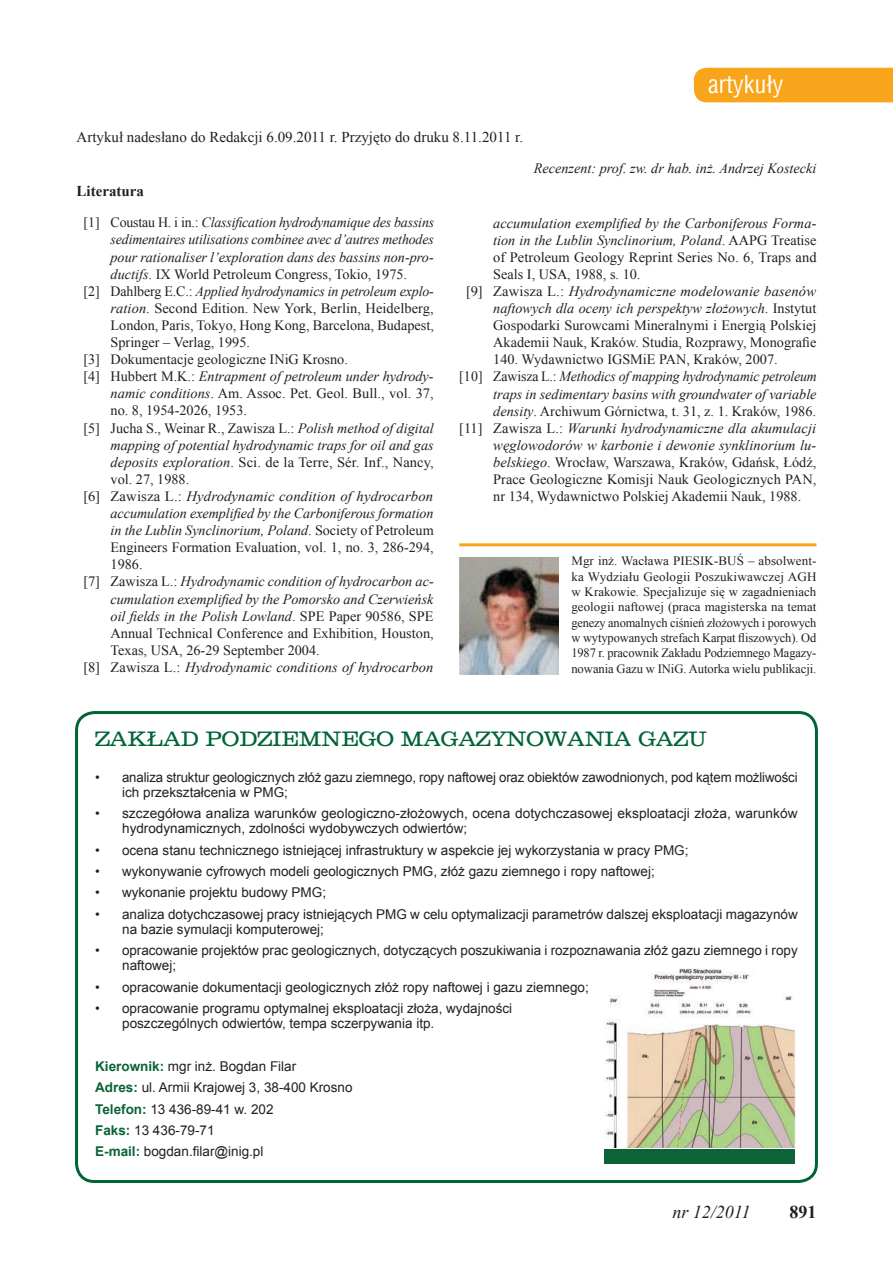
<style>
.page{position:relative;width:893px;height:1263px;background:#fff}
.page>*{position:absolute;margin:0;border:0;box-sizing:border-box;transform-origin:0 0}
.t1{font:24px "Switzerland Condensed";color:#fff}
.t2{font:21px "Clarendon";color:#006437}
.t3{font:italic 18px "Times New Roman";color:#231f20}
.t4{font:700 18px "Times New Roman";color:#231f20}
.t5{font:15px "Times New Roman";color:#231f20}
.t6{font:700 15px "Times New Roman";color:#231f20}
.t7{font:italic 14.25px "Times New Roman";color:#231f20}
.t8{font:14.25px "Times New Roman";color:#231f20}
.t9{font:13.5px/15px "Arial";color:#231f20}
.t10{font:12.75px/15.3px "Times New Roman";letter-spacing:-.005em;color:#231f20;text-align:justify}
.s1{font-style:normal}
.s2{font-style:italic}
.s3{font-weight:700;color:#0b6437}
</style>
<div class="page">
<div style="left:694px;top:68px;width:199px;height:34px;background:#f9a51b"></div>
<hr style="left:459px;top:543px;width:357px;height:3px;background:#f9a51b">
<img style="left:459px;top:558px;width:100px;height:116px">
<div style="left:75px;top:711px;width:743px;height:472px;border:3px solid #006437;border-radius:18px"></div>
<img style="left:604px;top:968px;width:191px;height:180px">
<div style="left:604px;top:1149px;width:191px;height:15px;background:#0b6437"></div>
<h1 class="t1" style="left:708px;top:70px;width:77px">artykuły</h1>
<p class="t5" style="left:77px;top:127px;width:448px">Artykuł nadesłano do Redakcji 6.09.2011 r. Przyjęto do druku 8.11.2011 r.</p>
<p class="t7" style="left:534px;top:158px;width:284px">Recenzent: prof. zw. dr hab. inż. Andrzej Kostecki</p>
<p class="t6" style="left:77px;top:181px;width:69px">Literatura</p>
<p class="t7" style="left:83px;top:213px;width:352px"><span class="s1">[1] Coustau H. i in.:</span> Classification hydrodynamique des bassins</p>
<p class="t7" style="left:111px;top:230px;width:325px">sedimentaires utilisations combinee avec d’autres methodes</p>
<p class="t7" style="left:111px;top:247px;width:325px">pour rationaliser l’exploration dans des bassins non-pro-</p>
<p class="t8" style="left:111px;top:264px;width:298px"><span class="s2">ductifs</span>. IX World Petroleum Congress, Tokio, 1975.</p>
<p class="t7" style="left:83px;top:281px;width:352px"><span class="s1">[2] Dahlberg E.C.:</span> Applied hydrodynamics in petroleum explo-</p>
<p class="t8" style="left:111px;top:298px;width:325px"><span class="s2">ration</span>. Second Edition. New York, Berlin, Heidelberg,</p>
<p class="t8" style="left:111px;top:316px;width:325px">London, Paris, Tokyo, Hong Kong, Barcelona, Budapest,</p>
<p class="t8" style="left:111px;top:333px;width:141px">Springer – Verlag, 1995.</p>
<p class="t8" style="left:83px;top:350px;width:266px">[3] Dokumentacje geologiczne INiG Krosno.</p>
<p class="t7" style="left:83px;top:367px;width:352px"><span class="s1">[4] Hubbert M.K.:</span> Entrapment of petroleum under hydrody-</p>
<p class="t8" style="left:111px;top:384px;width:325px"><span class="s2">namic conditions</span>. Am. Assoc. Pet. Geol. Bull., vol. 37,</p>
<p class="t8" style="left:111px;top:401px;width:138px">no. 8, 1954-2026, 1953.</p>
<p class="t8" style="left:83px;top:418px;width:352px">[5] Jucha S., Weinar R., Zawisza L.: <span class="s2">Polish method of digital</span></p>
<p class="t7" style="left:111px;top:435px;width:325px">mapping of potential hydrodynamic traps for oil and gas</p>
<p class="t8" style="left:111px;top:452px;width:325px"><span class="s2">deposits exploration</span>. Sci. de la Terre, Sér. Inf., Nancy,</p>
<p class="t8" style="left:111px;top:469px;width:80px">vol. 27, 1988.</p>
<p class="t7" style="left:83px;top:486px;width:351px"><span class="s1">[6] Zawisza L.:</span> Hydrodynamic condition of hydrocarbon</p>
<p class="t7" style="left:111px;top:503px;width:325px">accumulation exemplified by the Carboniferous formation</p>
<p class="t7" style="left:111px;top:521px;width:325px">in the Lublin Synclinorium, Poland<span class="s1">. Society of Petroleum</span></p>
<p class="t8" style="left:111px;top:538px;width:325px">Engineers Formation Evaluation, vol. 1, no. 3, 286-294,</p>
<p class="t8" style="left:111px;top:555px;width:34px">1986.</p>
<p class="t7" style="left:83px;top:572px;width:352px"><span class="s1">[7] Zawisza L.:</span> Hydrodynamic condition of hydrocarbon ac-</p>
<p class="t7" style="left:111px;top:589px;width:324px">cumulation exemplified by the Pomorsko and Czerwieńsk</p>
<p class="t7" style="left:111px;top:606px;width:324px">oil fields in the Polish Lowland<span class="s1">. SPE Paper 90586, SPE</span></p>
<p class="t8" style="left:111px;top:623px;width:325px">Annual Technical Conference and Exhibition, Houston,</p>
<p class="t8" style="left:111px;top:640px;width:211px">Texas, USA, 26-29 September 2004.</p>
<p class="t7" style="left:83px;top:657px;width:352px"><span class="s1">[8] Zawisza L.:</span> Hydrodynamic conditions of hydrocarbon</p>
<p class="t7" style="left:493px;top:213px;width:325px">accumulation exemplified by the Carboniferous Forma-</p>
<p class="t7" style="left:493px;top:230px;width:325px">tion in the Lublin Synclinorium, Poland<span class="s1">. AAPG Treatise</span></p>
<p class="t8" style="left:493px;top:247px;width:325px">of Petroleum Geology Reprint Series No. 6, Traps and</p>
<p class="t8" style="left:493px;top:264px;width:149px">Seals I, USA, 1988, s. 10.</p>
<p class="t7" style="left:466px;top:281px;width:352px"><span class="s1">[9] Zawisza L.:</span> Hydrodynamiczne modelowanie basenów</p>
<p class="t7" style="left:493px;top:298px;width:325px">naftowych dla oceny ich perspektyw złożowych<span class="s1">. Instytut</span></p>
<p class="t8" style="left:493px;top:316px;width:325px">Gospodarki Surowcami Mineralnymi i Energią Polskiej</p>
<p class="t8" style="left:493px;top:333px;width:325px">Akademii Nauk, Kraków. Studia, Rozprawy, Monografie</p>
<p class="t8" style="left:493px;top:350px;width:286px">140. Wydawnictwo IGSMiE PAN, Kraków, 2007.</p>
<p class="t7" style="left:459px;top:367px;width:359px"><span class="s1">[10] Zawisza L.:</span> Methodics of mapping hydrodynamic petroleum</p>
<p class="t7" style="left:493px;top:384px;width:325px">traps in sedimentary basins with groundwater of variable</p>
<p class="t8" style="left:493px;top:401px;width:324px"><span class="s2">density</span>. Archiwum Górnictwa, t. 31, z. 1. Kraków, 1986.</p>
<p class="t7" style="left:459px;top:418px;width:358px"><span class="s1">[11] Zawisza L.:</span> Warunki hydrodynamiczne dla akumulacji</p>
<p class="t7" style="left:493px;top:435px;width:325px">węglowodorów w karbonie i dewonie synklinorium lu-</p>
<p class="t8" style="left:493px;top:453px;width:325px"><span class="s2">belskiego</span>. Wrocław, Warszawa, Kraków, Gdańsk, Łódź,</p>
<p class="t8" style="left:493px;top:470px;width:325px">Prace Geologiczne Komisji Nauk Geologicznych PAN,</p>
<p class="t8" style="left:493px;top:487px;width:309px">nr 134, Wydawnictwo Polskiej Akademii Nauk, 1988.</p>
<p class="t10" style="left:571px;top:553px;width:247px">Mgr inż. Wacława PIESIK-BUś – absolwent&shy;ka Wydziału Geologii Poszukiwawczej AGH w Krakowie. Specjalizuje się w zagadnieniach geologii naftowej (praca magisterska na temat genezy anomalnych ciśnień złożowych i porowych w wytypowanych strefach Karpat fliszowych). Od 1987 r. pracownik Zakładu Podziemnego Magazy&shy;nowania Gazu w INiG. Autorka wielu publikacji.</p>
<h2 class="t2" style="left:95px;top:726px;width:613px">ZAKŁAD PODZIEMNEGO MAGAZYNOWANIA GAZU</h2>
<p class="t9" style="left:122px;top:770px;width:677px;text-indent:-27px">• analiza struktur geologicznych złóż gazu ziemnego, ropy naftowej oraz obiektów zawodnionych, pod kątem możliwości ich przekształcenia w PMG;</p>
<p class="t9" style="left:122px;top:806px;width:677px;text-indent:-27px">• szczegółowa analiza warunków geologiczno-złożowych, ocena dotychczasowej eksploatacji złoża, warunków hydrodynamicznych, zdolności wydobywczych odwiertów;</p>
<p class="t9" style="left:95px;top:842px;width:595px">• ocena stanu technicznego istniejącej infrastruktury w aspekcie jej wykorzystania w pracy PMG;</p>
<p class="t9" style="left:95px;top:864px;width:561px">• wykonywanie cyfrowych modeli geologicznych PMG, złóż gazu ziemnego i ropy naftowej;</p>
<p class="t9" style="left:95px;top:885px;width:232px">• wykonanie projektu budowy PMG;</p>
<p class="t9" style="left:122px;top:907px;width:677px;text-indent:-27px">• analiza dotychczasowej pracy istniejących PMG w celu optymalizacji parametrów dalszej eksploatacji magazynów na bazie symulacji komputerowej;</p>
<p class="t9" style="left:122px;top:943px;width:677px;text-indent:-27px">• opracowanie projektów prac geologicznych, dotyczących poszukiwania i rozpoznawania złóż gazu ziemnego i ropy naftowej;</p>
<p class="t9" style="left:95px;top:979px;width:495px">• opracowanie dokumentacji geologicznych złóż ropy naftowej i gazu ziemnego;</p>
<p class="t9" style="left:122px;top:1001px;width:391px;text-indent:-27px">• opracowanie programu optymalnej eksploatacji złoża, wydajności poszczególnych odwiertów, tempa sczerpywania itp.</p>
<p class="t9" style="left:95px;top:1055px;width:259px;line-height:21.5px"><span class="s3">Kierownik:</span> mgr inż. Bogdan Filar<br><span class="s3">Adres:</span> ul. Armii Krajowej 3, 38-400 Krosno<br><span class="s3">Telefon:</span> 13 436-89-41 w. 202<br><span class="s3">Faks:</span> 13 436-79-71<br><span class="s3">E-mail:</span> bogdan.filar@inig.pl</p>
<p class="t3" style="left:672px;top:1200px;width:80px">nr 12/2011</p>
<p class="t4" style="left:789px;top:1199px;width:28px">891</p>
</div>
